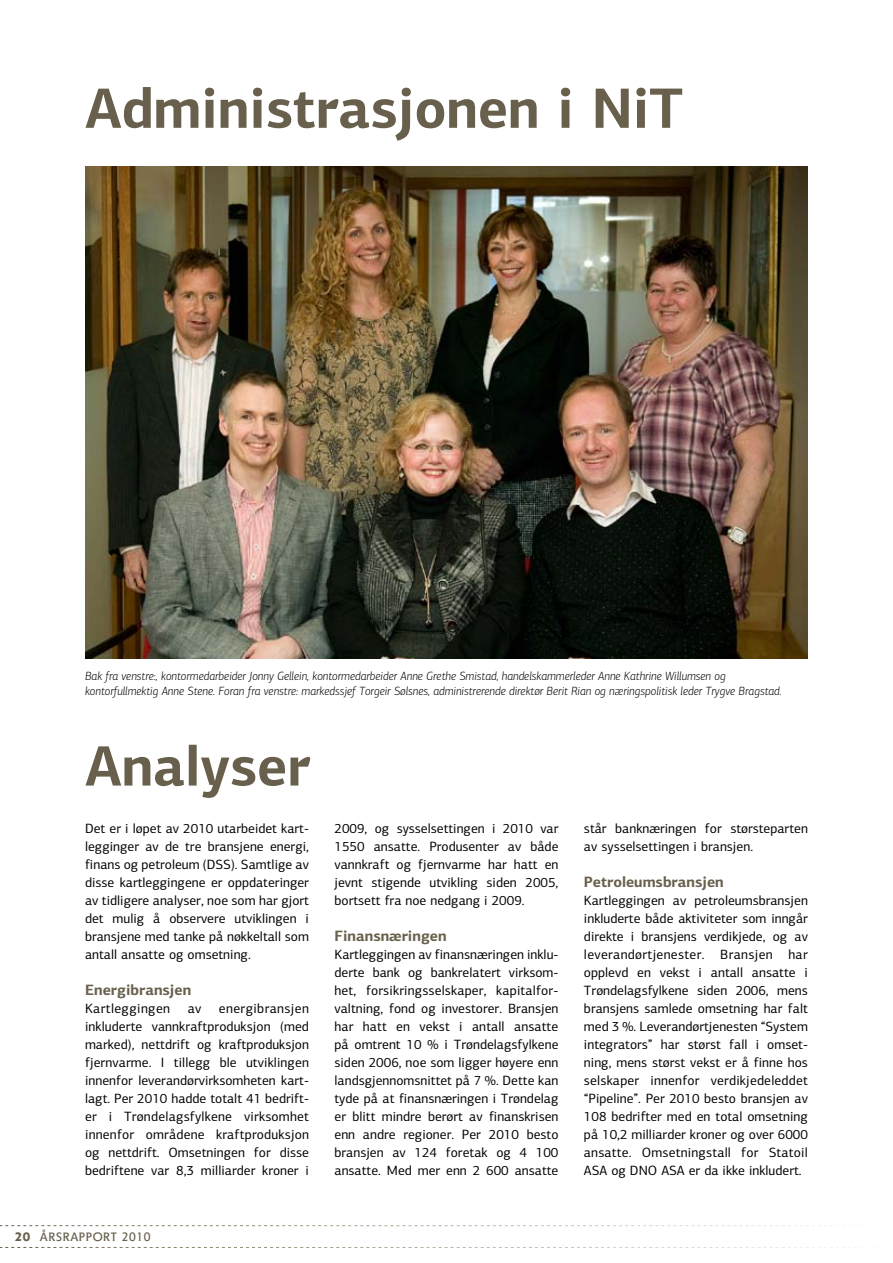
<style>
.page{position:relative;width:893px;height:1263px;background:#fff}
.page>*{position:absolute;margin:0;border:0;box-sizing:border-box;transform-origin:0 0}
.t1{font:700 57px "PF Centro Sans Pro";color:#68604d}
.t2{font:700 15px "PF Centro Sans Pro";color:#68604d}
.t3{font:13.5px/18px "PF Centro Sans Pro";color:#000;text-align:justify}
.t4{font:13.5px "PF Centro Sans Pro";letter-spacing:.025em;color:#000}
.t5{font:italic 300 12px/15px "PF Centro Sans Pro";color:#000}
.t6{font:12px "Agora BQ";letter-spacing:.05em;color:#68604d}
.s1{font-weight:500}
</style>
<div class="page">
<svg style="left:0;top:1225px;width:844px;height:1px"></svg>
<svg style="left:0;top:1247px;width:850px;height:1px"></svg>
<img style="left:85px;top:166px;width:723px;height:492px">
<h1 class="t1" style="left:85px;top:72px;width:599px">Administrasjonen i NiT</h1>
<p class="t5" style="left:85px;top:669px;width:698px">Bak fra venstre:, kontormedarbeider Jonny Gellein, kontormedarbeider Anne Grethe Smistad, handelskammerleder Anne Kathrine Willumsen og kontorfullmektig Anne Stene. Foran fra venstre: markedssjef Torgeir Sølsnes, administrerende direktør Berit Rian og næringspolitisk leder Trygve Bragstad.</p>
<h1 class="t1" style="left:85px;top:730px;width:227px">Analyser</h1>
<p class="t3" style="left:85px;top:819px;width:225px">Det er i løpet av 2010 utarbeidet kart&shy;legginger av de tre bransjene energi, finans og petroleum (DSS). Samtlige av disse kartleggingene er oppdateringer av tidligere analyser, noe som har gjort det mulig å observere utviklingen i bransjene med tanke på nøkkeltall som antall ansatte og omsetning.</p>
<p class="t2" style="left:85px;top:980px;width:108px">Energibransjen</p>
<p class="t4" style="left:85px;top:1000px;width:87px">Kartleggingen</p>
<p class="t3" style="left:188px;top:999px;width:15px">av</p>
<p class="t3" style="left:85px;top:999px;width:226px;text-indent:134px">energibransjen inkluderte vannkraftproduksjon (med marked), nettdrift og kraftproduksjon fjernvarme. I tillegg ble utviklingen innenfor leverandørvirksomheten kart&shy;lagt. Per 2010 hadde totalt 41 bedrift&shy;er i Trøndelagsfylkene virksomhet innenfor områdene kraftproduksjon og nettdrift. Omsetningen for disse bedriftene var 8,3 milliarder kroner i</p>
<p class="t6" style="left:15px;top:1229px;width:137px"><span class="s1">20</span> ÅRSRAPPORT 2010</p>
<p class="t3" style="left:334px;top:819px;width:225px">2009, og sysselsettingen i 2010 var 1550 ansatte. Produsenter av både vannkraft og fjernvarme har hatt en jevnt stigende utvikling siden 2005, bortsett fra noe nedgang i 2009.</p>
<p class="t2" style="left:334px;top:926px;width:114px">Finansnæringen</p>
<p class="t3" style="left:334px;top:945px;width:225px">Kartleggingen av finansnæringen inklu&shy;derte bank og bankrelatert virksom&shy;het, forsikringsselskaper, kapitalfor&shy;valtning, fond og investorer. Bransjen har hatt en vekst i antall ansatte på omtrent 10 % i Trøndelagsfylkene siden 2006, noe som ligger høyere enn landsgjennomsnittet på 7 %. Dette kan tyde på at finansnæringen i Trøndelag er blitt mindre berørt av finanskrisen enn andre regioner. Per 2010 besto bransjen av 124 foretak og 4 100 ansatte. Med mer enn 2 600 ansatte</p>
<p class="t3" style="left:584px;top:819px;width:225px">står banknæringen for størsteparten av sysselsettingen i bransjen.</p>
<p class="t2" style="left:584px;top:872px;width:141px">Petroleumsbransjen</p>
<p class="t3" style="left:584px;top:891px;width:225px">Kartleggingen av petroleumsbransjen inkluderte både aktiviteter som inngår direkte i bransjens verdikjede, og av leverandørtjenester. Bransjen har opplevd en vekst i antall ansatte i Trøndelagsfylkene siden 2006, mens bransjens samlede omsetning har falt med 3 %. Leverandørtjenesten “System integrators” har størst fall i omset&shy;ning, mens størst vekst er å finne hos selskaper innenfor verdikjedeleddet “Pipeline”. Per 2010 besto bransjen av 108 bedrifter med en total omsetning på 10,2 milliarder kroner og over 6000 ansatte. Omsetningstall for Statoil ASA og DNO ASA er da ikke inkludert.</p>
</div>
